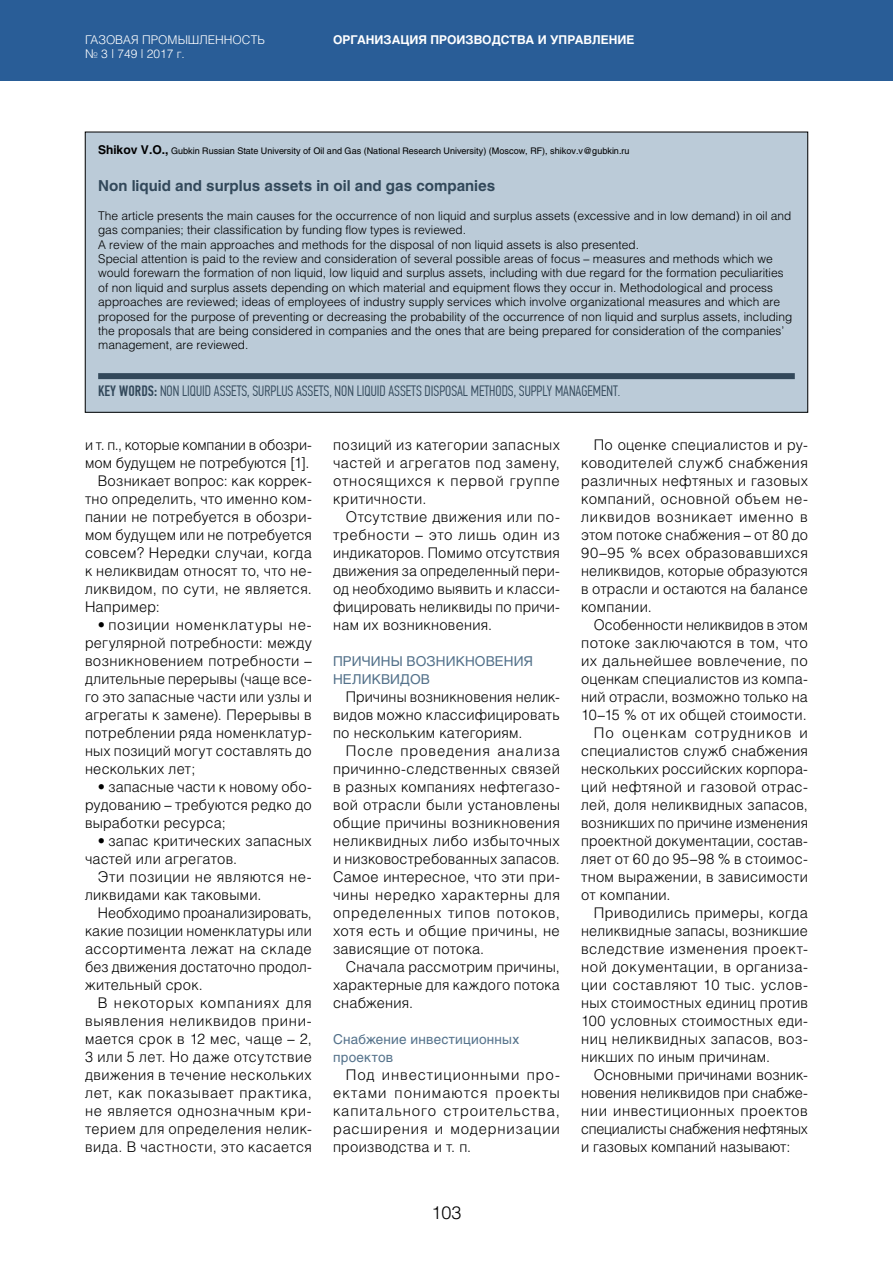
<style>
.page{position:relative;width:893px;height:1263px;background:#fff}
.page>*{position:absolute;margin:0;border:0;box-sizing:border-box;transform-origin:0 0}
.t1{font:300 18px "Helios";color:#000}
.t2{font:300 15px "PF Din Text Comp Pro";color:#32485a}
.t3{font:700 15px "Helios C";color:#32485a}
.t4{font:300 14.7px/18px "Helios";letter-spacing:.015em;color:#000;text-align:justify}
.t5{font:300 14.7px/18px "Helios";letter-spacing:.015em;color:#000;text-align:justify;scale:.96 1}
.t6{font:300 14.7px "Helios";letter-spacing:.035em;color:#000}
.t7{font:300 14.7px "Helios";letter-spacing:-.005em;color:#000}
.t8{font:300 14.7px "Helios";letter-spacing:-.015em;color:#000;scale:.96 1}
.t9{font:300 14.7px "Helios";letter-spacing:.07em;color:#000}
.t10{font:13.5px/18px "Helios C";letter-spacing:.01em;color:#54728b}
.t11{font:300 12px/14.4px "Helios";color:#000}
.t12{font:300 12px/14.4px "Helios";color:#fff}
.t13{font:700 12px "Helios C";color:#fff}
.t14{font:9px "Helios C";color:#000}
.s1{font-weight:700;font-size:12px}
.s2{font-weight:500}
</style>
<div class="page">
<div style="left:0;top:0;width:893px;height:81px;background:#295d97"></div>
<div style="left:85px;top:132px;width:723px;height:280px;background:#bbcbd8"></div>
<div style="left:98px;top:373px;width:697px;height:6px;background:#32485a"></div>
<p class="t12" style="left:85px;top:32px;width:181px">ГАЗОВАЯ ПРОМЫШЛЕННОСТЬ № 3 | 749 | 2017 г.</p>
<p class="t13" style="left:333px;top:32px;width:303px">ОРГАНИЗАЦИЯ ПРОИЗВОДСТВА И УПРАВЛЕНИЕ</p>
<p class="t14" style="left:98px;top:146px;width:533px"><span class="s1">Shikov V.O.,</span> Gubkin Russian State University of Oil and Gas (National Research University) (Moscow, RF), shikov.v@gubkin.ru</p>
<p class="t3" style="left:98px;top:177px;width:399px">Non liquid and surplus assets in oil and gas companies</p>
<p class="t11" style="left:98px;top:208px;width:695px">The article presents the main causes for the occurrence of non liquid and surplus assets (excessive and in low demand) in oil and gas companies; their classification by funding flow types is reviewed.<br>A review of the main approaches and methods for the disposal of non liquid assets is also presented.<br>Special attention is paid to the review and consideration of several possible areas of focus – measures and methods which we would forewarn the formation of non liquid, low liquid and surplus assets, including with due regard for the formation peculiarities of non liquid and surplus assets depending on which material and equipment flows they occur in. Methodological and process approaches are reviewed; ideas of employees of industry supply services which involve organizational measures and which are proposed for the purpose of preventing or decreasing the probability of the occurrence of non liquid and surplus assets, including the proposals that are being considered in companies and the ones that are being prepared for consideration of the companies’ management, are reviewed.</p>
<p class="t2" style="left:98px;top:382px;width:333px"><span class="s2">KEY WORDS:</span> NON LIQUID ASSETS, SURPLUS ASSETS, NON LIQUID ASSETS DISPOSAL</p>
<p class="t2" style="left:471px;top:382px;width:55px">METHODS, SUPPL</p>
<p class="t2" style="left:547px;top:382px;width:16px">Y MANA</p>
<p class="t2" style="left:581px;top:382px;width:13px">GEMENT</p>
<p class="t2" style="left:618px;top:382px;width:4px">.</p>
<p class="t7" style="left:85px;top:436px;width:228px">и т. п., которые компании в обозри-</p>
<p class="t4" style="left:85px;top:454px;width:226px">мом будущем не потребуются [1].</p>
<p class="t4" style="left:98px;top:472px;width:216px">Возникает вопрос: как коррек-</p>
<p class="t4" style="left:85px;top:490px;width:228px">тно определить, что именно ком-</p>
<p class="t4" style="left:85px;top:508px;width:228px">пании не потребуется в обозри-</p>
<p class="t4" style="left:85px;top:526px;width:228px">мом будущем или не потребуется</p>
<p class="t4" style="left:85px;top:544px;width:228px">совсем? Нередки случаи, когда</p>
<p class="t4" style="left:85px;top:562px;width:228px">к неликвидам относят то, что не-</p>
<p class="t4" style="left:85px;top:580px;width:228px">ликвидом, по сути, не является.</p>
<p class="t4" style="left:85px;top:598px;width:76px">Например:</p>
<p class="t4" style="left:85px;top:616px;width:228px;text-indent:13px">• позиции номенклатуры не&shy;регулярной потребности: между возникновением потребности – длительные перерывы (чаще все&shy;го это запасные части или узлы и агрегаты к замене). Перерывы в потреблении ряда номенклатур&shy;ных позиций могут составлять до нескольких лет;</p>
<p class="t4" style="left:85px;top:778px;width:228px;text-indent:13px">• запасные части к новому обо&shy;рудованию – требуются редко до выработки ресурса;</p>
<p class="t4" style="left:85px;top:832px;width:228px;text-indent:13px">• запас критических запасных частей или агрегатов.</p>
<p class="t4" style="left:85px;top:868px;width:228px;text-indent:13px">Эти позиции не являются не&shy;ликвидами как таковыми.</p>
<p class="t5" style="left:85px;top:904px;width:238px;text-indent:13px">Необходимо проанализировать, какие позиции номенклатуры или ассортимента лежат на складе без движения достаточно продол&shy;жительный срок.</p>
<p class="t4" style="left:85px;top:994px;width:228px;text-indent:13px">В некоторых компаниях для выявления неликвидов прини&shy;мается срок в 12 мес, чаще – 2, 3 или 5 лет. Но даже отсутствие движения в течение нескольких лет, как показывает практика, не является однозначным кри&shy;терием для определения нелик&shy;вида. В частности, это касается</p>
<p class="t4" style="left:333px;top:436px;width:228px">позиций из категории запасных частей и агрегатов под замену, относящихся к первой группе критичности.</p>
<p class="t4" style="left:333px;top:508px;width:228px;text-indent:13px">Отсутствие движения или по&shy;требности – это лишь один из индикаторов. Помимо отсутствия движения за определенный пери&shy;од необходимо выявить и класси&shy;фицировать неликвиды по причи&shy;нам их возникновения.</p>
<p class="t10" style="left:333px;top:652px;width:201px">ПРИЧИНЫ ВОЗНИКНОВЕНИЯ<br>НЕЛИКВИДОВ</p>
<p class="t4" style="left:333px;top:688px;width:228px;text-indent:13px">Причины возникновения нелик&shy;видов можно классифицировать по нескольким категориям.</p>
<p class="t4" style="left:333px;top:742px;width:228px;text-indent:13px">После проведения анализа причинно-следственных связей в разных компаниях нефтегазо&shy;вой отрасли были установлены общие причины возникновения неликвидных либо избыточных и низковостребованных запасов.<br>Самое интересное, что эти при&shy;чины нередко характерны для определенных типов потоков, хотя есть и общие причины, не зависящие от потока.</p>
<p class="t4" style="left:333px;top:958px;width:228px;text-indent:13px">Сначала рассмотрим причины, характерные для каждого потока снабжения.</p>
<p class="t10" style="left:333px;top:1030px;width:188px">Снабжение инвестиционных проектов</p>
<p class="t4" style="left:333px;top:1066px;width:228px;text-indent:13px">Под инвестиционными про&shy;ектами понимаются проекты капитального строительства, расширения и модернизации производства и т. п.</p>
<p class="t1" style="left:431px;top:1201px;width:32px">103</p>
<p class="t4" style="left:581px;top:436px;width:228px;text-indent:13px">По оценке специалистов и ру&shy;ководителей служб снабжения различных нефтяных и газовых компаний, основной объем не&shy;ликвидов возникает именно в этом потоке снабжения – от 80 до 90–95 % всех образовавшихся неликвидов, которые образуются в отрасли и остаются на балансе компании.</p>
<p class="t5" style="left:594px;top:616px;width:224px">Особенности неликвидов в этом</p>
<p class="t4" style="left:581px;top:634px;width:228px">потоке заключаются в том, что</p>
<p class="t4" style="left:581px;top:652px;width:228px">их дальнейшее вовлечение, по</p>
<p class="t4" style="left:581px;top:670px;width:228px">оценкам специалистов из компа-</p>
<p class="t4" style="left:581px;top:688px;width:228px">ний отрасли, возможно только на</p>
<p class="t4" style="left:581px;top:706px;width:227px">10–15 % от их общей стоимости.</p>
<p class="t9" style="left:594px;top:724px;width:216px">По оценкам сотрудников и</p>
<p class="t4" style="left:581px;top:742px;width:228px">специалистов служб снабжения</p>
<p class="t4" style="left:581px;top:760px;width:228px">нескольких российских корпора-</p>
<p class="t4" style="left:581px;top:778px;width:228px">ций нефтяной и газовой отрас-</p>
<p class="t4" style="left:581px;top:796px;width:228px">лей, доля неликвидных запасов,</p>
<p class="t5" style="left:581px;top:814px;width:238px">возникших по причине изменения</p>
<p class="t4" style="left:581px;top:832px;width:228px">проектной документации, состав-</p>
<p class="t4" style="left:581px;top:850px;width:228px">ляет от 60 до 95–98 % в стоимос-</p>
<p class="t4" style="left:581px;top:868px;width:228px">тном выражении, в зависимости</p>
<p class="t4" style="left:581px;top:886px;width:91px">от компании.</p>
<p class="t4" style="left:594px;top:904px;width:216px">Приводились примеры, когда</p>
<p class="t4" style="left:581px;top:922px;width:228px">неликвидные запасы, возникшие</p>
<p class="t6" style="left:581px;top:940px;width:228px">вследствие изменения проект-</p>
<p class="t4" style="left:581px;top:958px;width:228px">ной документации, в организа-</p>
<p class="t6" style="left:581px;top:976px;width:228px">ции составляют 10 тыс. услов-</p>
<p class="t4" style="left:581px;top:994px;width:228px">ных стоимостных единиц против</p>
<p class="t4" style="left:581px;top:1012px;width:228px">100 условных стоимостных еди-</p>
<p class="t4" style="left:581px;top:1030px;width:228px">ниц неликвидных запасов, воз-</p>
<p class="t4" style="left:581px;top:1048px;width:191px">никших по иным причинам.</p>
<p class="t4" style="left:594px;top:1066px;width:216px">Основными причинами возник-</p>
<p class="t4" style="left:581px;top:1084px;width:228px">новения неликвидов при снабже-</p>
<p class="t6" style="left:581px;top:1102px;width:228px">нии инвестиционных проектов</p>
<p class="t8" style="left:581px;top:1120px;width:238px">специалисты снабжения нефтяных</p>
<p class="t4" style="left:581px;top:1138px;width:211px">и газовых компаний называют:</p>
</div>
